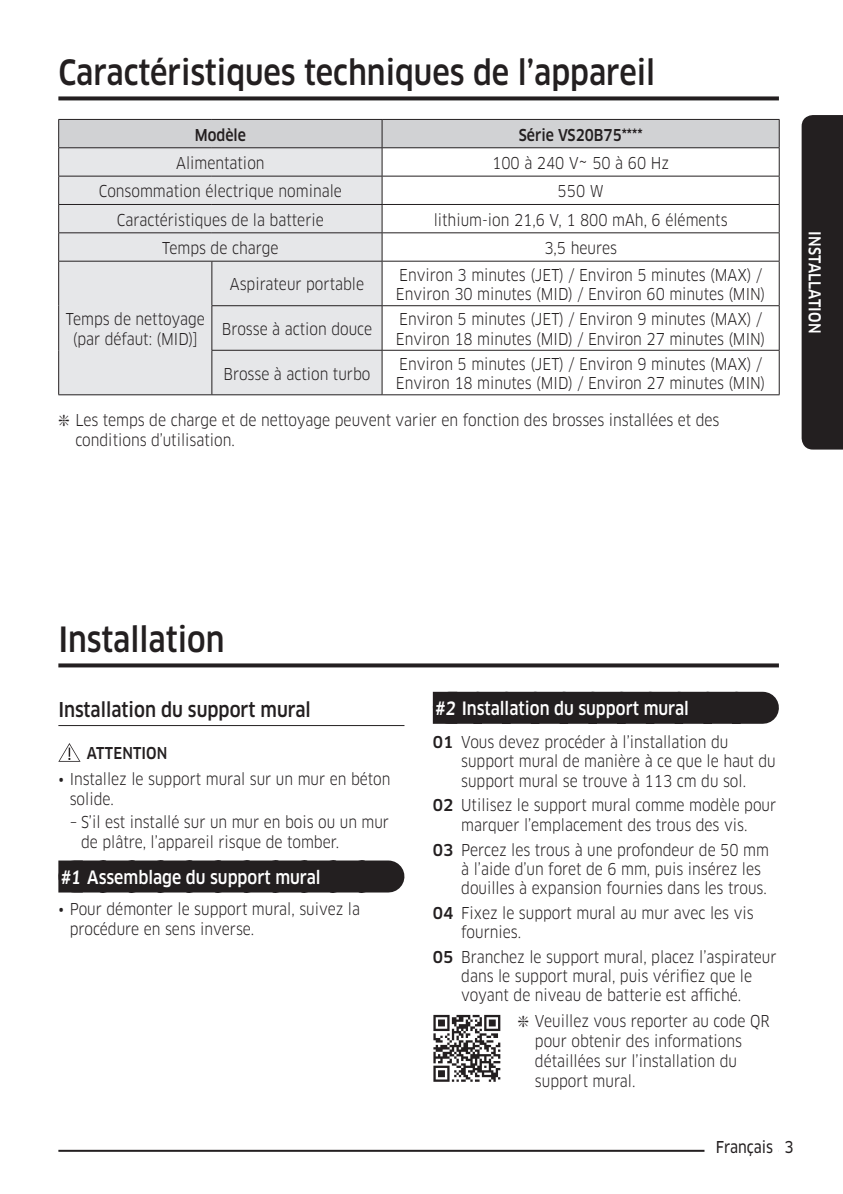
<style>
.page{position:relative;width:843px;height:1194px;background:#fff}
.page>*{position:absolute;margin:0;border:0;box-sizing:border-box;transform-origin:0 0}
.t1{font:500 34px "Samsung Clan Pro";color:#231f20;scale:.88 1}
.t2{font:500 20px "Samsung Clan Pro";color:#231f20;scale:.88 1}
.t3{font:500 18px "Samsung Clan Pro";color:#fff;scale:.88 1}
.t4{font:16px/19.2px "Samsung Clan Pro";color:#231f20;scale:.88 1}
.t5{font:500 16px "Samsung Clan Pro";color:#231f20;scale:.88 1}
.t6{font:500 16px "Samsung Clan Pro";color:#fff;scale:.88 1}
.t7{font:16px "Samsung Clan Pro News";color:#231f20;scale:.88 1}
.s1{font-weight:500}
</style>
<div class="page">
<div style="left:801px;top:115px;width:41px;height:335px;background:#231f20"></div>
<hr style="left:58px;top:725px;width:346px;height:1px;background:#231f20">
<div style="left:83px;top:860px;width:305px;height:32px;background:#231f20"></div>
<div style="left:58px;top:860px;width:25px;height:32px;background:#231f20"></div>
<div style="left:457px;top:692px;width:305px;height:32px;background:#231f20"></div>
<div style="left:433px;top:692px;width:24px;height:32px;background:#231f20"></div>
<svg style="left:433px;top:1015px;width:67px;height:67px"></svg>
<svg style="left:58px;top:743px;width:22px;height:19px"></svg>
<svg style="left:58px;top:663px;width:720px;height:4px;background:#3b3838"></svg>
<svg style="left:58px;top:96px;width:720px;height:4px;background:#3b3839"></svg>
<div style="left:59px;top:262px;width:322px;height:132px;background:#e6e7e9"></div>
<svg style="left:58px;top:119px;width:721px;height:142px"></svg>
<hr style="left:58px;top:261px;width:154px;height:1px;background:#231f20">
<hr style="left:58px;top:261px;width:1px;height:45px;background:#231f20">
<hr style="left:58px;top:306px;width:1px;height:44px;background:#231f20">
<hr style="left:58px;top:350px;width:1px;height:44px;background:#231f20">
<hr style="left:58px;top:394px;width:154px;height:1px;background:#231f20">
<hr style="left:212px;top:261px;width:170px;height:1px;background:#231f20">
<hr style="left:211px;top:261px;width:1px;height:44px;background:#231f20">
<hr style="left:382px;top:261px;width:397px;height:1px;background:#231f20">
<hr style="left:381px;top:261px;width:1px;height:44px;background:#231f20">
<hr style="left:778px;top:261px;width:1px;height:44px;background:#231f20">
<hr style="left:211px;top:305px;width:171px;height:1px;background:#231f20">
<hr style="left:211px;top:306px;width:1px;height:44px;background:#231f20">
<hr style="left:382px;top:305px;width:397px;height:1px;background:#231f20">
<hr style="left:381px;top:306px;width:1px;height:44px;background:#231f20">
<hr style="left:778px;top:306px;width:1px;height:44px;background:#231f20">
<hr style="left:211px;top:350px;width:171px;height:1px;background:#231f20">
<hr style="left:211px;top:351px;width:1px;height:43px;background:#231f20">
<hr style="left:382px;top:350px;width:397px;height:1px;background:#231f20">
<hr style="left:381px;top:351px;width:1px;height:43px;background:#231f20">
<hr style="left:778px;top:351px;width:1px;height:43px;background:#231f20">
<hr style="left:212px;top:394px;width:170px;height:1px;background:#231f20">
<hr style="left:382px;top:394px;width:397px;height:1px;background:#231f20">
<hr style="left:58px;top:1150px;width:720px;height:2px;background:#231f20">
<div style="left:704px;top:1147px;width:74px;height:6px;background:#fff"></div>
<h1 class="t1" style="left:58px;top:53px;width:679px">Caractéristiques techniques de l’appareil</h1>
<p class="t5" style="left:195px;top:125px;width:60px">Modèle</p>
<p class="t5" style="left:518px;top:125px;width:142px">Série VS20B75****</p>
<p class="t4" style="left:176px;top:153px;width:102px">Alimentation</p>
<p class="t4" style="left:492px;top:153px;width:202px">100 à 240 V~ 50 à 60 Hz</p>
<p class="t4" style="left:99px;top:182px;width:278px">Consommation électrique nominale</p>
<p class="t4" style="left:557px;top:182px;width:54px">550 W</p>
<p class="t4" style="left:117px;top:210px;width:237px">Caractéristiques de la batterie</p>
<p class="t4" style="left:433px;top:210px;width:335px">lithium-ion 21,6 V, 1 800 mAh, 6 éléments</p>
<p class="t4" style="left:162px;top:239px;width:134px">Temps de charge</p>
<p class="t4" style="left:544px;top:239px;width:84px">3,5 heures</p>
<p class="t4" style="left:230px;top:275px;width:154px">Aspirateur portable</p>
<p class="t4" style="left:396px;top:265px;width:421px">Environ 3 minutes (JET) / Environ 5 minutes (MAX) /<br>Environ 30 minutes (MID) / Environ 60 minutes (MIN)</p>
<p class="t4" style="left:222px;top:319px;width:172px">Brosse à action douce</p>
<p class="t4" style="left:396px;top:310px;width:421px">Environ 5 minutes (JET) / Environ 9 minutes (MAX) /<br>Environ 18 minutes (MID) / Environ 27 minutes (MIN)</p>
<p class="t4" style="left:223px;top:364px;width:168px">Brosse à action turbo</p>
<p class="t4" style="left:396px;top:354px;width:421px">Environ 5 minutes (JET) / Environ 9 minutes (MAX) /<br>Environ 18 minutes (MID) / Environ 27 minutes (MIN)</p>
<p class="t4" style="left:75px;top:411px;width:733px;line-height:20px;text-indent:-17px">❇ Les temps de charge et de nettoyage peuvent varier en fonction des brosses installées et des conditions d’utilisation.</p>
<p class="t4" style="left:66px;top:310px;width:160px;text-align:center">Temps de nettoyage (par défaut: (MID)]</p>
<p class="t6" style="left:823px;top:231px;width:114px;rotate:90deg">Installation</p>
<h1 class="t1" style="left:58px;top:620px;width:190px">Installation</h1>
<p class="t2" style="left:58px;top:697px;width:288px">Installation du support mural</p>
<p class="t5" style="left:87px;top:744px;width:93px">ATTENTION</p>
<p class="t4" style="left:70px;top:769px;width:366px;line-height:20px;text-indent:-11px">• Installez le support mural sur un mur en béton solide.</p>
<p class="t4" style="left:81px;top:812px;width:351px;line-height:20px;text-indent:-11px">– S’il est installé sur un mur en bois ou un mur de plâtre, l’appareil risque de tomber.</p>
<p class="t3" style="left:60px;top:866px;width:297px">#1 Assemblage du support mural</p>
<p class="t4" style="left:70px;top:899px;width:331px;line-height:20px;text-indent:-11px">• Pour démonter le support mural, suivez la procédure en sens inverse.</p>
<p class="t3" style="left:434px;top:698px;width:290px">#2 Installation du support mural</p>
<p class="t4" style="left:461px;top:733px;width:359px;text-indent:-28px"><span class="s1">01</span> Vous devez procéder à l’installation du support mural de manière à ce que le haut du support mural se trouve à 113 cm du sol.</p>
<p class="t4" style="left:433px;top:796px;width:391px;text-align:center"><span class="s1">02</span> Utilisez le support mural comme modèle pour marquer l’emplacement des trous des vis.</p>
<p class="t4" style="left:461px;top:840px;width:351px;text-indent:-28px"><span class="s1">03</span> Percez les trous à une profondeur de 50 mm à l’aide d’un foret de 6 mm, puis insérez les douilles à expansion fournies dans les trous.</p>
<p class="t4" style="left:461px;top:903px;width:334px;text-indent:-28px"><span class="s1">04</span> Fixez le support mural au mur avec les vis fournies.</p>
<p class="t4" style="left:433px;top:947px;width:392px;text-align:center"><span class="s1">05</span> Branchez le support mural, placez l’aspirateur dans le support mural, puis vérifiez que le<br>voyant de niveau de batterie est affiché.</p>
<p class="t4" style="left:535px;top:1011px;width:268px;line-height:20px;text-indent:-17px">❇ Veuillez vous reporter au code QR pour obtenir des informations détaillées sur l’installation du support mural.</p>
<p class="t7" style="left:715px;top:1137px;width:90px">Français 3</p>
</div>
